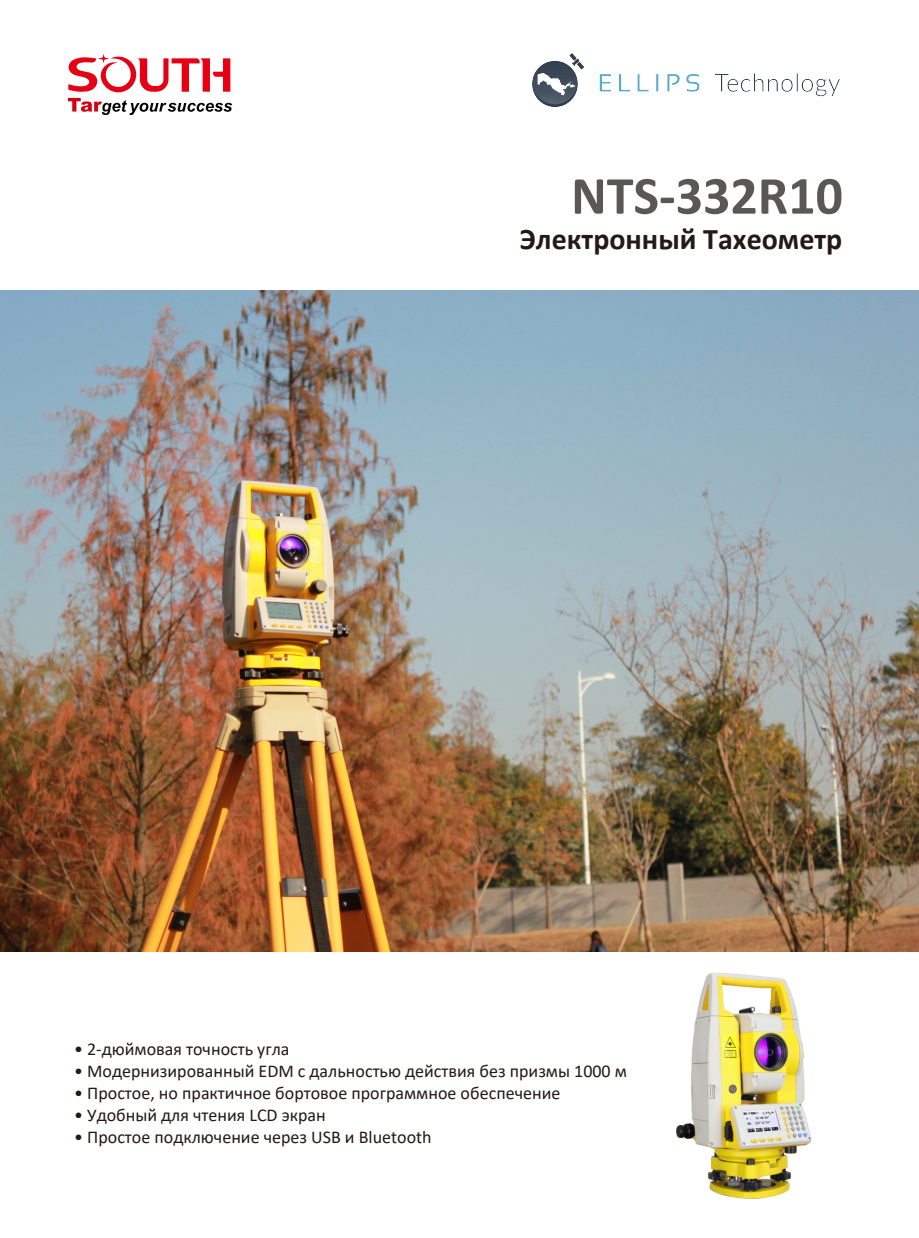
<style>
.page{position:relative;width:919px;height:1238px;background:#fff}
.page>*{position:absolute;margin:0;border:0;box-sizing:border-box;transform-origin:0 0}
.t1{font:700 54px "Calibri";color:#595857}
.t2{font:700 30px "Calibri";color:#231916}
.t3{font:18px "Calibri";color:#231916}
</style>
<div class="page">
<img style="left:0;top:290px;width:918px;height:661px">
<svg style="left:68px;top:98px;width:164px;height:17px"></svg>
<svg style="left:68px;top:54px;width:162px;height:38px"></svg>
<img style="left:676px;top:972px;width:136px;height:227px">
<img style="left:532px;top:53px;width:308px;height:54px">
<h1 class="t1" style="left:571px;top:157px;width:273px">NTS-332R10</h1>
<h2 class="t2" style="left:519px;top:218px;width:324px">Электронный Тахеометр</h2>
<p class="t3" style="left:74px;top:1041px;width:217px">• 2-дюймовая точность угла</p>
<p class="t3" style="left:74px;top:1063px;width:554px">• Модернизированный EDM с дальностью действия без призмы 1000 м</p>
<p class="t3" style="left:74px;top:1085px;width:488px">• Простое, но практичное бортовое программное обеспечение</p>
<p class="t3" style="left:74px;top:1106px;width:253px">• Удобный для чтения LCD экран</p>
<p class="t3" style="left:74px;top:1128px;width:359px">• Простое подключение через USB и Bluetooth</p>
</div>
